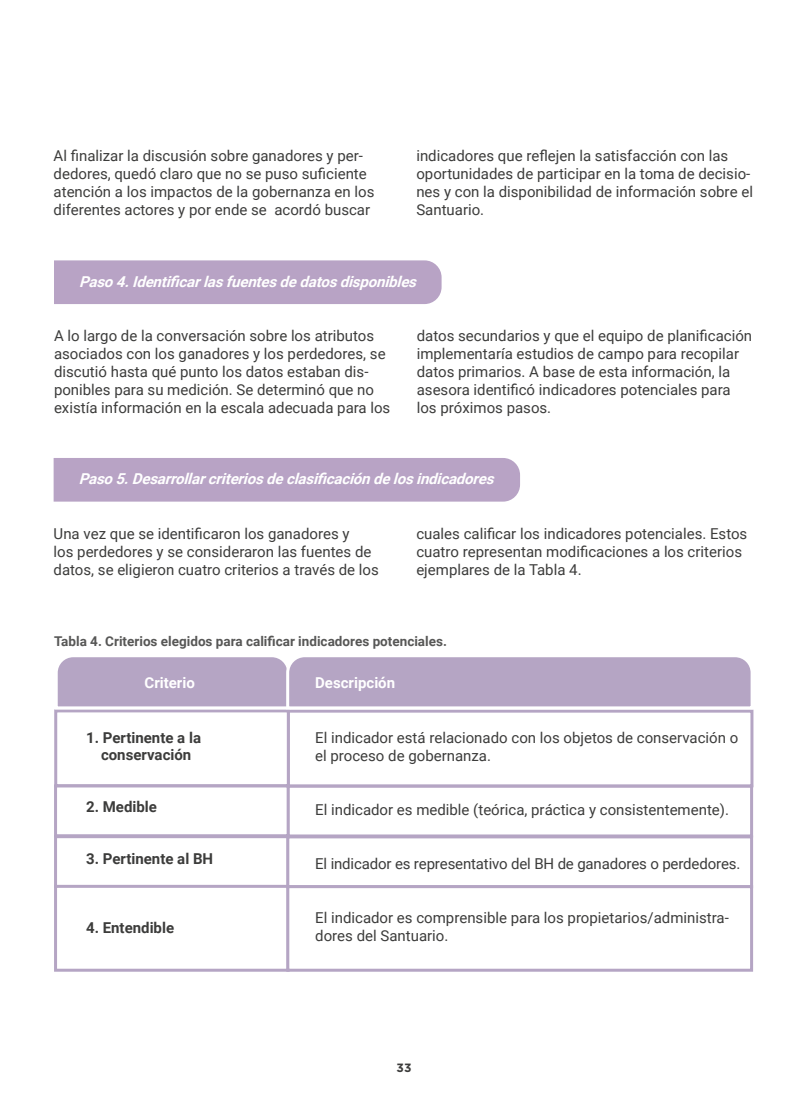
<style>
.page{position:relative;width:808px;height:1106px;background:#fff}
.page>*{position:absolute;margin:0;border:0;box-sizing:border-box;transform-origin:0 0}
.t1{font:15px/18px "Roboto";color:#3c3c3b}
.t2{font:italic 700 15px "Roboto";color:#fff}
.t3{font:700 15px/17.2px "Roboto";color:#3c3c3b;text-align:center}
.t4{font:700 15px "Roboto";color:#fff}
.t5{font:700 13.5px "Roboto";color:#575756}
.t6{font:700 12px "Gotham";color:#3c3c3b}
</style>
<div class="page">
<div style="left:54px;top:835px;width:236px;height:53px;background:#fff;border:3px solid #b5a5c4"></div>
<div style="left:54px;top:884px;width:236px;height:87px;background:#fff;border:3px solid #b5a5c4"></div>
<div style="left:286px;top:835px;width:467px;height:53px;background:#fff;border:3px solid #b5a5c4"></div>
<div style="left:286px;top:885px;width:467px;height:86px;background:#fff;border:3px solid #b5a5c4"></div>
<div style="left:286px;top:784px;width:467px;height:53px;background:#fff;border:3px solid #b5a5c4"></div>
<div style="left:287px;top:709px;width:466px;height:78px;background:#fff;border:3px solid #b5a5c4"></div>
<div style="left:54px;top:260px;width:388px;height:44px;background:#b8a3c5"></div>
<div style="left:54px;top:458px;width:466px;height:43px;background:#b8a3c5"></div>
<div style="left:54px;top:784px;width:236px;height:53px;background:#fff;border:3px solid #b5a5c4"></div>
<div style="left:54px;top:709px;width:236px;height:78px;background:#fff;border:3px solid #b5a5c4"></div>
<svg style="left:54px;top:657px;width:700px;height:54px;background:#bbacc8"></svg>
<p class="t1" style="left:54px;top:146px;width:322px">Al finalizar la discusión sobre ganadores y per&shy;dedores, quedó claro que no se puso suficiente atención a los impactos de la gobernanza en los diferentes actores y por ende se acordó buscar</p>
<p class="t1" style="left:416px;top:146px;width:338px">indicadores que reflejen la satisfacción con las oportunidades de participar en la toma de decisio&shy;nes y con la disponibilidad de información sobre el Santuario.</p>
<p class="t2" style="left:79px;top:271px;width:344px">Paso4.Identificarlasfuentesdedatosdisponibles</p>
<p class="t1" style="left:54px;top:326px;width:338px">A lo largo de la conversación sobre los atributos asociados con los ganadores y los perdedores, se discutió hasta qué punto los datos estaban dis&shy;ponibles para su medición. Se determinó que no existía información en la escala adecuada para los</p>
<p class="t1" style="left:417px;top:326px;width:337px">datos secundarios y que el equipo de planificación implementaría estudios de campo para recopilar datos primarios. A base de esta información, la asesora identificó indicadores potenciales para los próximos pasos.</p>
<p class="t2" style="left:79px;top:468px;width:422px">Paso5.Desarrollarcriteriosdeclasificacióndelosindicadores</p>
<p class="t1" style="left:54px;top:524px;width:327px">Una vez que se identificaron los ganadores y<br>los perdedores y se consideraron las fuentes de datos, se eligieron cuatro criterios a través de los</p>
<p class="t1" style="left:416px;top:524px;width:332px">cuales calificar los indicadores potenciales. Estos cuatro representan modificaciones a los criterios ejemplares de la Tabla 4.</p>
<p class="t5" style="left:54px;top:632px;width:394px">Tabla 4. Criterios elegidos para calificar indicadores potenciales.</p>
<p class="t4" style="left:145px;top:672px;width:52px">Criterio</p>
<p class="t3" style="left:86px;top:728px;width:116px">1. Pertinente a la conservación</p>
<p class="t3" style="left:86px;top:797px;width:72px">2. Medible</p>
<p class="t3" style="left:86px;top:849px;width:129px">3. Pertinente al BH</p>
<p class="t3" style="left:86px;top:918px;width:90px">4. Entendible</p>
<p class="t4" style="left:315px;top:672px;width:81px">Descripción</p>
<p class="t1" style="left:315px;top:728px;width:425px">El indicador está relacionado con los objetos de conservación o el proceso de gobernanza.</p>
<p class="t1" style="left:315px;top:800px;width:415px">El indicador es medible (teórica, práctica y consistentemente).</p>
<p class="t1" style="left:315px;top:854px;width:427px">El indicador es representativo del BH de ganadores o perdedores.</p>
<p class="t1" style="left:315px;top:908px;width:415px">El indicador es comprensible para los propietarios/administra&shy;dores del Santuario.</p>
<p class="t6" style="left:397px;top:1061px;width:16px">33</p>
</div>
